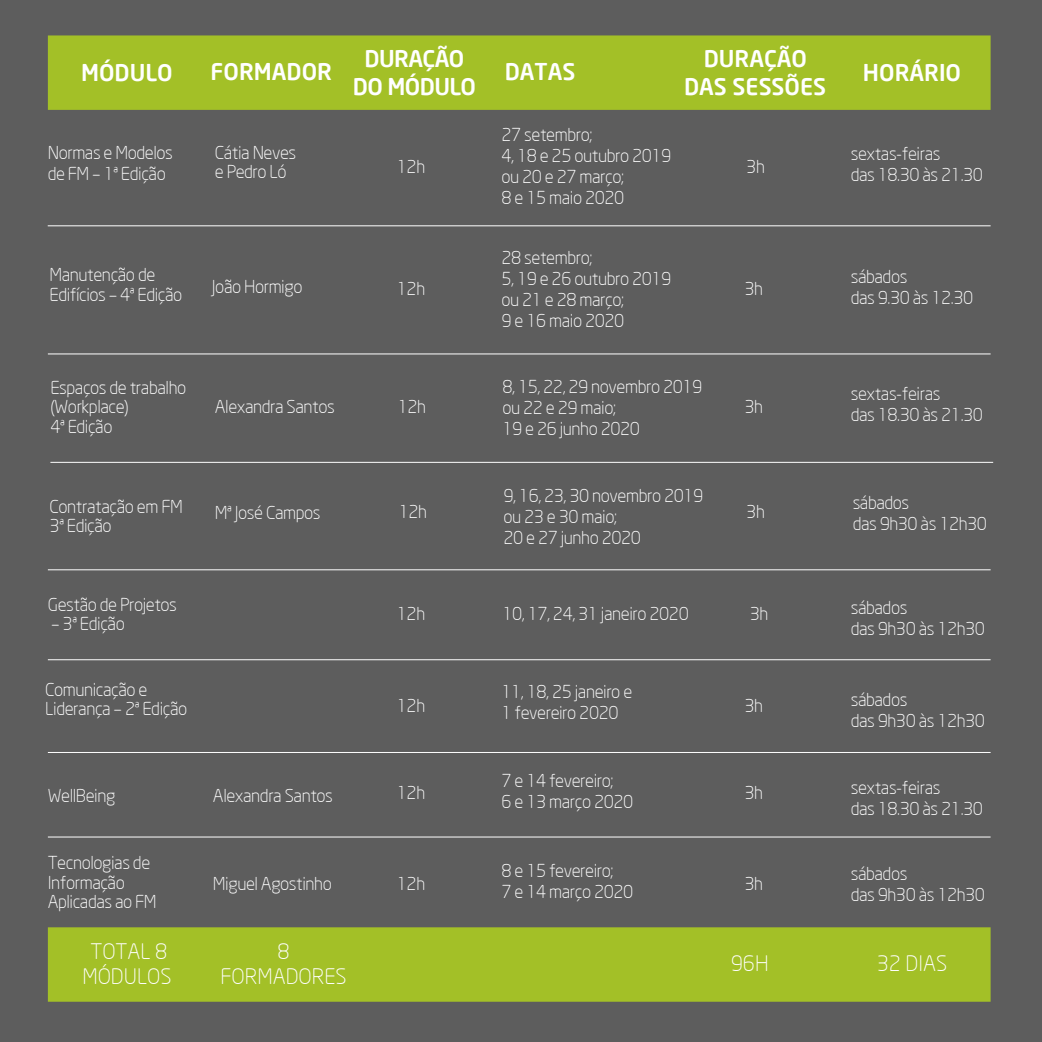
<style>
.page{position:relative;width:1042px;height:1042px;background:#5d5d5d}
.page>*{position:absolute;margin:0;border:0;box-sizing:border-box;transform-origin:0 0}
.t1{font:500 22.75px/27.3px "Neo Sans";color:#fff;text-align:center}
.t2{font:500 22.75px/27.3px "Neo Sans";letter-spacing:-.025em;color:#fff;text-align:center}
.t3{font:300 21px/25.2px "Neo Sans";color:#fff;text-align:center}
.t4{font:300 17.5px/21px "Neo Sans";letter-spacing:-.025em;color:#fff}
</style>
<div class="page">
<div style="left:48px;top:35px;width:942px;height:75px;background:#a3c027"></div>
<div style="left:48px;top:927px;width:942px;height:74px;background:#a3c027"></div>
<hr style="left:48px;top:353px;width:942px;height:1px;background:#fff">
<hr style="left:48px;top:225px;width:942px;height:1px;background:#fff">
<hr style="left:50px;top:462px;width:943px;height:1px;background:#fff">
<hr style="left:48px;top:569px;width:942px;height:1px;background:#fff">
<hr style="left:48px;top:659px;width:942px;height:1px;background:#fff">
<hr style="left:48px;top:752px;width:942px;height:1px;background:#fff">
<hr style="left:48px;top:836px;width:942px;height:1px;background:#fff">
<h1 class="t1" style="left:81px;top:58px;width:93px">MÓDULO</h1>
<h1 class="t1" style="left:210px;top:58px;width:123px">FORMADOR</h1>
<p class="t4" style="left:48px;top:142px;width:127px">Normas e Modelos de FM – 1ª Edição</p>
<p class="t4" style="left:215px;top:142px;width:83px;line-height:19.2px">Cátia Neves e Pedro Ló</p>
<h1 class="t2" style="left:353px;top:45px;width:125px">DURAÇÃO<br>DO MÓDULO</h1>
<h1 class="t1" style="left:505px;top:58px;width:72px">DATAS</h1>
<h1 class="t1" style="left:684px;top:45px;width:144px">DURAÇÃO<br>DAS SESSÕES</h1>
<p class="t4" style="left:501px;top:124px;width:171px">27 setembro;<br>4, 18 e 25 outubro 2019 ou 20 e 27 março;<br>8 e 15 maio 2020</p>
<p class="t4" style="left:397px;top:156px;width:30px">12h</p>
<p class="t4" style="left:746px;top:156px;width:20px">3h</p>
<p class="t4" style="left:501px;top:247px;width:171px">28 setembro;<br>5, 19 e 26 outubro 2019 ou 21 e 28 março;<br>9 e 16 maio 2020</p>
<p class="t4" style="left:49px;top:265px;width:134px;line-height:19.2px">Manutenção de<br>Edifícios – 4ª Edição</p>
<p class="t4" style="left:212px;top:276px;width:92px">João Hormigo</p>
<p class="t4" style="left:397px;top:278px;width:30px">12h</p>
<p class="t4" style="left:744px;top:278px;width:20px">3h</p>
<h1 class="t1" style="left:863px;top:58px;width:100px">HORÁRIO</h1>
<p class="t4" style="left:851px;top:143px;width:134px">sextas-feiras<br>das 18.30 às 21.30</p>
<p class="t4" style="left:851px;top:266px;width:124px">sábados<br>das 9.30 às 12.30</p>
<p class="t4" style="left:50px;top:378px;width:137px;line-height:19.2px">Espaços de trabalho (Workplace)<br>4ª Edição</p>
<p class="t4" style="left:502px;top:376px;width:201px">8, 15, 22, 29 novembro 2019 ou 22 e 29 maio;<br>19 e 26 junho 2020</p>
<p class="t4" style="left:851px;top:383px;width:134px">sextas-feiras<br>das 18.30 às 21.30</p>
<p class="t4" style="left:215px;top:395px;width:122px">Alexandra Santos</p>
<p class="t4" style="left:398px;top:395px;width:30px">12h</p>
<p class="t4" style="left:744px;top:395px;width:20px">3h</p>
<p class="t4" style="left:503px;top:485px;width:201px">9, 16, 23, 30 novembro 2019 ou 23 e 30 maio;<br>20 e 27 junho 2020</p>
<p class="t4" style="left:852px;top:492px;width:136px">sábados<br>das 9h30 às 12h30</p>
<p class="t4" style="left:50px;top:497px;width:135px;line-height:19.2px">Contratação em FM<br>3ª Edição</p>
<p class="t4" style="left:215px;top:502px;width:107px">Mª José Campos</p>
<p class="t4" style="left:399px;top:500px;width:30px">12h</p>
<p class="t4" style="left:746px;top:500px;width:20px">3h</p>
<p class="t4" style="left:48px;top:593px;width:131px">Gestão de Projetos</p>
<p class="t4" style="left:51px;top:613px;width:75px">– 3ª Edição</p>
<p class="t4" style="left:45px;top:679px;width:144px;line-height:19.2px">Comunicação e<br>Liderança – 2ª Edição</p>
<p class="t4" style="left:48px;top:785px;width:69px">WellBeing</p>
<p class="t4" style="left:213px;top:785px;width:122px">Alexandra Santos</p>
<p class="t4" style="left:48px;top:853px;width:110px;line-height:19.2px">Tecnologias de<br>Informação<br>Aplicadas ao FM</p>
<p class="t4" style="left:213px;top:873px;width:120px">Miguel Agostinho</p>
<p class="t3" style="left:82px;top:938px;width:91px">TOTAL 8<br>MÓDULOS</p>
<p class="t3" style="left:221px;top:938px;width:128px">8<br>FORMADORES</p>
<p class="t4" style="left:397px;top:603px;width:30px">12h</p>
<p class="t4" style="left:502px;top:603px;width:188px">10, 17, 24, 31 janeiro 2020</p>
<p class="t4" style="left:749px;top:603px;width:20px">3h</p>
<p class="t4" style="left:851px;top:597px;width:136px">sábados<br>das 9h30 às 12h30</p>
<p class="t4" style="left:501px;top:681px;width:132px">11, 18, 25 janeiro e<br>1 fevereiro 2020</p>
<p class="t4" style="left:851px;top:688px;width:136px">sábados<br>das 9h30 às 12h30</p>
<p class="t4" style="left:397px;top:695px;width:30px">12h</p>
<p class="t4" style="left:744px;top:695px;width:20px">3h</p>
<p class="t4" style="left:501px;top:769px;width:133px">7 e 14 fevereiro;<br>6 e 13 março 2020</p>
<p class="t4" style="left:851px;top:776px;width:134px">sextas-feiras<br>das 18.30 às 21.30</p>
<p class="t4" style="left:397px;top:782px;width:30px">12h</p>
<p class="t4" style="left:744px;top:782px;width:20px">3h</p>
<p class="t4" style="left:501px;top:859px;width:133px">8 e 15 fevereiro;<br>7 e 14 março 2020</p>
<p class="t4" style="left:851px;top:863px;width:136px">sábados<br>das 9h30 às 12h30</p>
<p class="t4" style="left:397px;top:873px;width:30px">12h</p>
<p class="t4" style="left:744px;top:873px;width:20px">3h</p>
<p class="t3" style="left:731px;top:951px;width:39px">96H</p>
<p class="t3" style="left:877px;top:951px;width:72px">32 DIAS</p>
</div>
